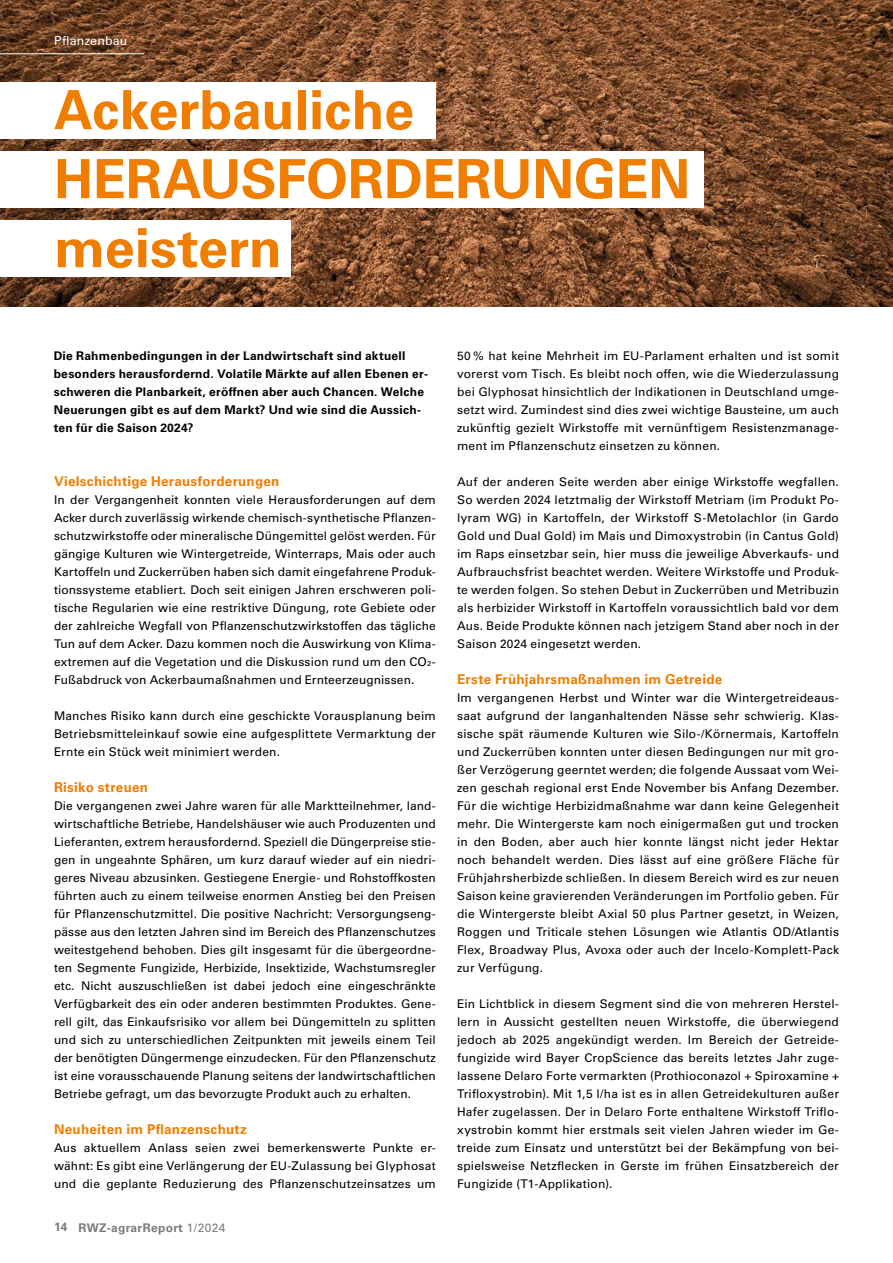
<style>
.page{position:relative;width:893px;height:1263px;background:#fff}
.page>*{position:absolute;margin:0;border:0;box-sizing:border-box;transform-origin:0 0}
.t1{font:700 54px/69px "Univers LT Pro 65";letter-spacing:-.005em;color:#ef7d00}
.t2{font:700 13.5px "Univers LT Pro 65";letter-spacing:.02em;color:#ef7d00}
.t3{font:12.45px "Univers LT Pro 55 Roman";letter-spacing:.015em;color:#fff}
.t4{font:12px/18px "Univers LT Pro 55 Roman";letter-spacing:.015em;color:#000;text-align:justify}
.t5{font:700 12px/18px "Univers LT Pro 65";letter-spacing:.02em;color:#000}
.t6{font:700 12px "Univers LT Pro 65";letter-spacing:.03em;color:#7c7b7b}
.s1{font-family:"Univers LT Pro 55 Roman";font-weight:400}
</style>
<div class="page">
<img style="left:0;top:0;width:893px;height:306px">
<div style="left:0;top:220px;width:291px;height:57px;background:#fff"></div>
<div style="left:0;top:151px;width:703px;height:57px;background:#fff"></div>
<div style="left:0;top:82px;width:436px;height:57px;background:#fff"></div>
<hr style="left:0;top:54px;width:144px;height:1px;background:#fff">
<p class="t3" style="left:54px;top:32px;width:75px">Pflanzenbau</p>
<h1 class="t1" style="left:54px;top:73px;width:638px">Ackerbauliche<br>HERAUSFORDERUNGEN meistern</h1>
<p class="t5" style="left:54px;top:346px;width:376px">Die Rahmenbedingungen in der Landwirtschaft sind aktuell besonders herausfordernd. Volatile Märkte auf allen Ebenen er&shy;schweren die Planbarkeit, eröffnen aber auch Chancen. Welche Neuerungen gibt es auf dem Markt? Und wie sind die Aussich&shy;ten für die Saison 2024?</p>
<p class="t4" style="left:457px;top:346px;width:383px">50 % hat keine Mehrheit im EU-Parlament erhalten und ist somit vorerst vom Tisch. Es bleibt noch offen, wie die Wiederzulassung bei Glyphosat hinsichtlich der Indikationen in Deutschland umge&shy;setzt wird. Zumindest sind dies zwei wichtige Bausteine, um auch zukünftig gezielt Wirkstoffe mit vernünftigem Resistenzmanage&shy;ment im Pflanzenschutz einsetzen zu können.</p>
<p class="t4" style="left:457px;top:472px;width:383px">Auf der anderen Seite werden aber einige Wirkstoffe wegfallen.<br>So werden 2024 letztmalig der Wirkstoff Metriam (im Produkt Po&shy;lyram WG) in Kartoffeln, der Wirkstoff S-Metolachlor (in Gardo Gold und Dual Gold) im Mais und Dimoxystrobin (in Cantus Gold) im Raps einsetzbar sein, hier muss die jeweilige Abverkaufs- und Aufbrauchsfrist beachtet werden. Weitere Wirkstoffe und Produk&shy;te werden folgen. So stehen Debut in Zuckerrüben und Metribuzin als herbizider Wirkstoff in Kartoffeln voraussichtlich bald vor dem Aus. Beide Produkte können nach jetzigem Stand aber noch in der Saison 2024 eingesetzt werden.</p>
<p class="t2" style="left:457px;top:670px;width:267px">Erste Frühjahrsmaßnahmen im Getreide</p>
<p class="t4" style="left:457px;top:688px;width:383px">Im vergangenen Herbst und Winter war die Wintergetreideaus&shy;saat aufgrund der langanhaltenden Nässe sehr schwierig. Klas&shy;sische spät räumende Kulturen wie Silo-/Körnermais, Kartoffeln und Zuckerrüben konnten unter diesen Bedingungen nur mit gro&shy;ßer Verzögerung geerntet werden; die folgende Aussaat vom Wei&shy;zen geschah regional erst Ende November bis Anfang Dezember.<br>Für die wichtige Herbizidmaßnahme war dann keine Gelegenheit mehr. Die Wintergerste kam noch einigermaßen gut und trocken in den Boden, aber auch hier konnte längst nicht jeder Hektar noch behandelt werden. Dies lässt auf eine größere Fläche für Frühjahrsherbizde schließen. In diesem Bereich wird es zur neuen Saison keine gravierenden Veränderungen im Portfolio geben. Für die Wintergerste bleibt Axial 50 plus Partner gesetzt, in Weizen, Roggen und Triticale stehen Lösungen wie Atlantis OD/Atlantis Flex, Broadway Plus, Avoxa oder auch der Incelo-Komplett-Pack zur Verfügung.</p>
<p class="t4" style="left:457px;top:994px;width:383px">Ein Lichtblick in diesem Segment sind die von mehreren Herstel&shy;lern in Aussicht gestellten neuen Wirkstoffe, die überwiegend jedoch ab 2025 angekündigt werden. Im Bereich der Getreide&shy;fungizide wird Bayer CropScience das bereits letztes Jahr zuge&shy;lassene Delaro Forte vermarkten (Prothioconazol + Spiroxamine + Trifloxystrobin). Mit 1,5 l/ha ist es in allen Getreidekulturen außer Hafer zugelassen. Der in Delaro Forte enthaltene Wirkstoff Triflo&shy;xystrobin kommt hier erstmals seit vielen Jahren wieder im Ge&shy;treide zum Einsatz und unterstützt bei der Bekämpfung von bei&shy;spielsweise Netzflecken in Gerste im frühen Einsatzbereich der Fungizide (T1-Applikation).</p>
<p class="t2" style="left:54px;top:472px;width:227px">Vielschichtige Herausforderungen</p>
<p class="t4" style="left:54px;top:490px;width:383px">In der Vergangenheit konnten viele Herausforderungen auf dem Acker durch zuverlässig wirkende chemisch-synthetische Pflanzen&shy;schutzwirkstoffe oder mineralische Düngemittel gelöst werden. Für gängige Kulturen wie Wintergetreide, Winterraps, Mais oder auch Kartoffeln und Zuckerrüben haben sich damit eingefahrene Produk&shy;tionssysteme etabliert. Doch seit einigen Jahren erschweren poli&shy;tische Regularien wie eine restriktive Düngung, rote Gebiete oder der zahlreiche Wegfall von Pflanzenschutzwirkstoffen das tägliche Tun auf dem Acker. Dazu kommen noch die Auswirkung von Klima&shy;extremen auf die Vegetation und die Diskussion rund um den CO₂- Fußabdruck von Ackerbaumaßnahmen und Ernteerzeugnissen.</p>
<p class="t4" style="left:54px;top:706px;width:383px">Manches Risiko kann durch eine geschickte Vorausplanung beim Betriebsmitteleinkauf sowie eine aufgesplittete Vermarktung der Ernte ein Stück weit minimiert werden.</p>
<p class="t2" style="left:54px;top:778px;width:96px">Risiko streuen</p>
<p class="t4" style="left:54px;top:796px;width:383px">Die vergangenen zwei Jahre waren für alle Marktteilnehmer, land&shy;wirtschaftliche Betriebe, Handelshäuser wie auch Produzenten und Lieferanten, extrem herausfordernd. Speziell die Düngerpreise stie&shy;gen in ungeahnte Sphären, um kurz darauf wieder auf ein niedri&shy;geres Niveau abzusinken. Gestiegene Energie- und Rohstoffkosten führten auch zu einem teilweise enormen Anstieg bei den Preisen für Pflanzenschutzmittel. Die positive Nachricht: Versorgungseng&shy;pässe aus den letzten Jahren sind im Bereich des Pflanzenschutzes weitestgehend behoben. Dies gilt insgesamt für die übergeordne&shy;ten Segmente Fungizide, Herbizide, Insektizide, Wachstumsregler etc. Nicht auszuschließen ist dabei jedoch eine eingeschränkte Verfügbarkeit des ein oder anderen bestimmten Produktes. Gene&shy;rell gilt, das Einkaufsrisiko vor allem bei Düngemitteln zu splitten und sich zu unterschiedlichen Zeitpunkten mit jeweils einem Teil der benötigten Düngermenge einzudecken. Für den Pflanzenschutz ist eine vorausschauende Planung seitens der landwirtschaftlichen Betriebe gefragt, um das bevorzugte Produkt auch zu erhalten.</p>
<p class="t2" style="left:54px;top:1120px;width:194px">Neuheiten im Pflanzenschutz</p>
<p class="t4" style="left:54px;top:1138px;width:383px">Aus aktuellem Anlass seien zwei bemerkenswerte Punkte er&shy;wähnt: Es gibt eine Verlängerung der EU-Zulassung bei Glyphosat und die geplante Reduzierung des Pflanzenschutzeinsatzes um</p>
<p class="t6" style="left:54px;top:1219px;width:173px">14 RWZ-agrarReport <span class="s1">1/2024</span></p>
</div>
